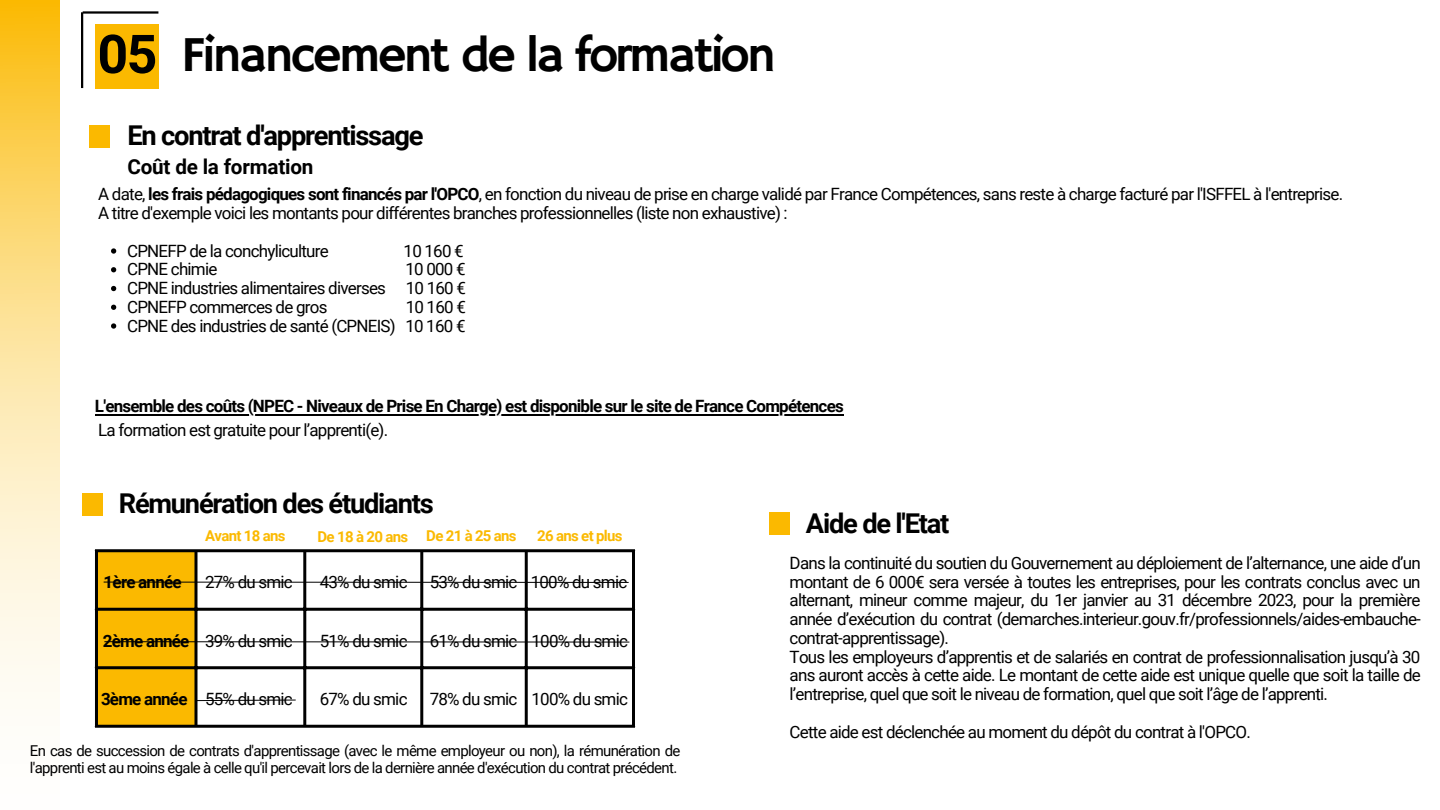
<style>
.page{position:relative;width:1440px;height:810px;background:#fff}
.page>*{position:absolute;margin:0;border:0;box-sizing:border-box;transform-origin:0 0}
.t1{font:50px "Hammersmith One";letter-spacing:-.06em;color:#000}
.t2{font:700 27.3px "Roboto";letter-spacing:-.045em;color:#000}
.t3{font:700 20.7px "Roboto";letter-spacing:-.01em;color:#000}
.t4{font:17px/18.8px "Roboto";letter-spacing:-.045em;color:#000}
.t5{font:700 17px "Roboto";letter-spacing:-.045em;color:#000}
.t6{font:15px/16.5px "Roboto";letter-spacing:-.045em;color:#000}
.t7{font:700 15px "Roboto";letter-spacing:-.045em;color:#fbb900}
.s1{font-family:"Roboto";font-weight:700;font-size:53.6px}
.s2{font-weight:700}
</style>
<div class="page">
<div style="left:82px;top:493px;width:20px;height:22px;background:#fbb900"></div>
<div style="left:89px;top:125px;width:20px;height:22px;background:#fbb900"></div>
<svg style="left:0;top:0;width:60px;height:699px;background:#fce195"></svg>
<hr style="left:81px;top:12px;width:2px;height:76px;background:#000">
<hr style="left:83px;top:11px;width:75px;height:3px;background:#000">
<div style="left:95px;top:24px;width:64px;height:64px;background:#fbb900"></div>
<hr style="left:95px;top:552px;width:3px;height:173px;background:#000">
<hr style="left:632px;top:552px;width:3px;height:173px;background:#000">
<hr style="left:95px;top:549px;width:540px;height:3px;background:#000">
<hr style="left:95px;top:608px;width:540px;height:3px;background:#000">
<hr style="left:95px;top:666px;width:540px;height:3px;background:#000">
<hr style="left:95px;top:725px;width:540px;height:3px;background:#000">
<div style="left:769px;top:512px;width:21px;height:23px;background:#fbb900"></div>
<svg style="left:111px;top:248px;width:5px;height:6px"></svg>
<svg style="left:111px;top:267px;width:5px;height:5px"></svg>
<svg style="left:111px;top:286px;width:5px;height:5px"></svg>
<svg style="left:111px;top:305px;width:5px;height:5px"></svg>
<svg style="left:111px;top:323px;width:5px;height:6px"></svg>
<hr style="left:95px;top:414px;width:748px;height:1px;background:#000">
<svg style="left:98px;top:552px;width:532px;height:173px"></svg>
<h1 class="t1" style="left:97px;top:26px;width:680px"><span class="s1">05</span> Financement de la formation</h1>
<h2 class="t2" style="left:127px;top:120px;width:298px">En contrat d'apprentissage</h2>
<p class="t3" style="left:127px;top:154px;width:187px">Coût de la formation</p>
<p class="t4" style="left:98px;top:185px;width:1247px">A date, <span class="s2">les frais pédagogiques sont financés par l'OPCO</span>, en fonction du niveau de prise en charge validé par France Compétences, sans reste à charge facturé par l'ISFFEL à l'entreprise.<br>A titre d'exemple voici les montants pour différentes branches professionnelles (liste non exhaustive) :</p>
<p class="t4" style="left:127px;top:241px;width:203px">CPNEFP de la conchyliculture</p>
<p class="t4" style="left:404px;top:241px;width:62px">10 160 €</p>
<p class="t4" style="left:127px;top:260px;width:92px">CPNE chimie</p>
<p class="t4" style="left:127px;top:260px;width:340px;text-align:justify;text-indent:278px">10 000 € CPNE industries alimentaires diverses 10 160 € CPNEFP commerces de gros</p>
<p class="t4" style="left:127px;top:298px;width:340px;text-align:right">10 160 €<br>CPNE des industries de santé (CPNEIS) 10 160 €</p>
<p class="t5" style="left:95px;top:397px;width:750px">L'ensemble des coûts (NPEC - Niveaux de Prise En Charge) est disponible sur le site de France Compétences</p>
<p class="t4" style="left:98px;top:421px;width:291px">La formation est gratuite pour l’apprenti(e).</p>
<h2 class="t2" style="left:119px;top:488px;width:316px">Rémunération des étudiants</h2>
<p class="t7" style="left:205px;top:527px;width:82px">Avant 18 ans</p>
<p class="t7" style="left:318px;top:527px;width:201px">De 18 à 20 ans De 21 à 25 ans</p>
<p class="t7" style="left:537px;top:527px;width:87px">26 ans et plus</p>
<p class="t5" style="left:104px;top:572px;width:80px">1ère année</p>
<p class="t4" style="left:205px;top:572px;width:89px">27% du smic</p>
<p class="t4" style="left:320px;top:572px;width:89px">43% du smic</p>
<p class="t4" style="left:430px;top:572px;width:199px">53% du smic 100% du smic</p>
<p class="t5" style="left:103px;top:631px;width:88px">2ème année</p>
<p class="t4" style="left:205px;top:631px;width:89px">39% du smic</p>
<p class="t5" style="left:101px;top:690px;width:88px">3ème année</p>
<p class="t4" style="left:205px;top:690px;width:89px">55% du smic</p>
<p class="t4" style="left:320px;top:631px;width:89px">51% du smic</p>
<p class="t4" style="left:320px;top:690px;width:89px">67% du smic</p>
<p class="t4" style="left:430px;top:631px;width:89px">61% du smic</p>
<p class="t4" style="left:532px;top:631px;width:98px">100% du smic</p>
<p class="t4" style="left:430px;top:690px;width:89px">78% du smic</p>
<p class="t4" style="left:532px;top:690px;width:98px">100% du smic</p>
<p class="t6" style="left:30px;top:743px;width:652px">En cas de succession de contrats d'apprentissage (avec le même employeur ou non), la rémunération de l'apprenti est au moins égale à celle qu'il percevait lors de la dernière année d'exécution du contrat précédent.</p>
<h2 class="t2" style="left:806px;top:507px;width:145px">Aide de l'Etat</h2>
<p class="t4" style="left:790px;top:554px;width:633px">Dans la continuité du soutien du Gouvernement au déploiement de l’alternance, une aide d’un montant de 6 000€ sera versée à toutes les entreprises, pour les contrats conclus avec un alternant, mineur comme majeur, du 1er janvier au 31 décembre 2023, pour la première année d’exécution du contrat (demarches.interieur.gouv.fr/professionnels/aides-embauche&shy;contrat-apprentissage).<br>Tous les employeurs d’apprentis et de salariés en contrat de professionnalisation jusqu’à 30 ans auront accès à cette aide. Le montant de cette aide est unique quelle que soit la taille de l’entreprise, quel que soit le niveau de formation, quel que soit l’âge de l’apprenti.</p>
<p class="t4" style="left:790px;top:722px;width:463px">Cette aide est déclenchée au moment du dépôt du contrat à l'OPCO.</p>
</div>
